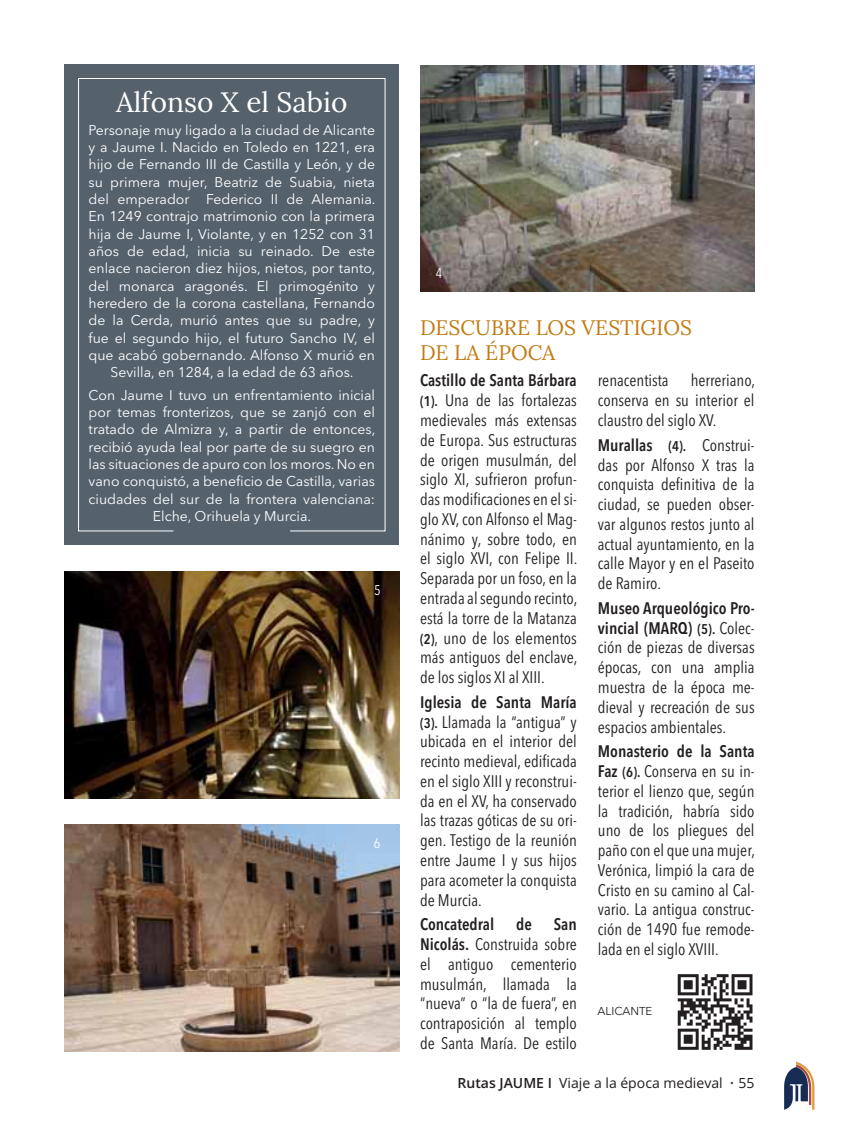
<style>
.page{position:relative;width:844px;height:1141px;background:#fff}
.page>*{position:absolute;margin:0;border:0;box-sizing:border-box;transform-origin:0 0}
.t1{font:28px "Lora";color:#fff}
.t2{font:21px/25.2px "Lora";color:#c27b13}
.t3{font:condensed 16.62px/19.8px "Avenir Next LT Pro";color:#231f20;text-align:justify}
.t4{font:600 condensed 16.62px "Avenir Next LT Pro";color:#231f20}
.t5{font:14px/17.3px "Avenir Next LT Pro";color:#fff;text-align:center}
.t6{font:14px "Open Sans";color:#231f20}
.t7{font:condensed 14px "Avenir Next LT Pro";color:#fff}
.t8{font:11.38px "Avenir Next LT Pro";color:#231f20}
.s1{font-weight:600}
.s2{font-weight:600;font-size:14px}
</style>
<div class="page">
<svg style="left:784px;top:1062px;width:30px;height:48px"></svg>
<img style="left:64px;top:825px;width:335px;height:227px">
<div style="left:64px;top:64px;width:335px;height:481px;background:#55626c"></div>
<svg style="left:78px;top:78px;width:308px;height:454px"></svg>
<img style="left:420px;top:65px;width:334px;height:227px">
<img style="left:64px;top:572px;width:335px;height:227px">
<img style="left:677px;top:974px;width:76px;height:76px">
<h1 class="t1" style="left:116px;top:91px;width:233px">Alfonso X el Sabio</h1>
<p class="t5" style="left:88px;top:123px;width:288px">Personaje muy ligado a la ciudad de Alicante y a Jaume I. Nacido en Toledo en 1221, era hijo de Fernando III de Castilla y León, y de su primera mujer, Beatriz de Suabia, nieta del emperador Federico II de Alemania.<br>En 1249 contrajo matrimonio con la primera hija de Jaume I, Violante, y en 1252 con 31 años de edad, inicia su reinado. De este enlace nacieron diez hijos, nietos, por tanto, del monarca aragonés. El primogénito y heredero de la corona castellana, Fernando de la Cerda, murió antes que su padre, y fue el segundo hijo, el futuro Sancho IV, el que acabó gobernando. Alfonso X murió en Sevilla, en 1284, a la edad de 63 años.</p>
<p class="t5" style="left:88px;top:387px;width:288px">Con Jaume I tuvo un enfrentamiento inicial por temas fronterizos, que se zanjó con el tratado de Almizra y, a partir de entonces, recibió ayuda leal por parte de su suegro en las situaciones de apuro con los moros. No en vano conquistó, a beneficio de Castilla, varias ciudades del sur de la frontera valenciana:<br>Elche, Orihuela y Murcia.</p>
<p class="t7" style="left:374px;top:583px;width:8px">5</p>
<p class="t7" style="left:374px;top:836px;width:8px">6</p>
<p class="t7" style="left:435px;top:266px;width:8px">4</p>
<p class="t2" style="left:420px;top:318px;width:273px">DESCUBRE LOS VESTIGIOS<br>DE LA ÉPOCA</p>
<p class="t3" style="left:420px;top:372px;width:159px"><span class="s1">Castillo de Santa Bárbara </span><span class="s2">(1).</span> Una de las fortalezas medievales más extensas de Europa. Sus estructuras de origen musulmán, del siglo XI, sufrieron profun&shy;das modificaciones en el si&shy;glo XV, con Alfonso el Mag&shy;nánimo y, sobre todo, en el siglo XVI, con Felipe II.<br>Separada por un foso, en la entrada al segundo recinto, está la torre de la Matanza <span class="s2">(2)</span>, uno de los elementos más antiguos del enclave, de los siglos XI al XIII.</p>
<p class="t3" style="left:420px;top:693px;width:158px"><span class="s1">Iglesia de Santa María </span><span class="s2">(3).</span> Llamada la “antigua” y ubicada en el interior del recinto medieval, edificada en el siglo XIII y reconstrui&shy;da en el XV, ha conservado las trazas góticas de su ori&shy;gen. Testigo de la reunión entre Jaume I y sus hijos para acometer la conquista de Murcia.</p>
<p class="t4" style="left:420px;top:916px;width:76px">Concatedral</p>
<p class="t4" style="left:516px;top:916px;width:17px">de</p>
<p class="t3" style="left:597px;top:371px;width:159px;text-indent:93px">herreriano, conserva en su interior el claustro del siglo XV.</p>
<p class="t3" style="left:597px;top:436px;width:158px"><span class="s1">Murallas</span> <span class="s2">(4).</span> Construi&shy;das por Alfonso X tras la conquista definitiva de la ciudad, se pueden obser&shy;var algunos restos junto al actual ayuntamiento, en la calle Mayor y en el Paseito de Ramiro.</p>
<p class="t3" style="left:597px;top:599px;width:158px"><span class="s1">Museo Arqueológico Pro&shy;vincial (MARQ)</span> <span class="s2">(5).</span> Colec&shy;ción de piezas de diversas épocas, con una amplia muestra de la época me&shy;dieval y recreación de sus espacios ambientales.</p>
<p class="t3" style="left:597px;top:742px;width:159px"><span class="s1">Monasterio de la Santa Faz</span> <span class="s2">(6).</span> Conserva en su in&shy;terior el lienzo que, según la tradición, habría sido uno de los pliegues del paño con el que una mujer, Verónica, limpió la cara de Cristo en su camino al Cal&shy;vario. La antigua construc&shy;ción de 1490 fue remode&shy;lada en el siglo XVIII.</p>
<p class="t3" style="left:597px;top:371px;width:72px">renacentista</p>
<p class="t3" style="left:420px;top:915px;width:158px;text-indent:134px"><span class="s1">San Nicolás.</span> Construida sobre el antiguo cementerio musulmán, llamada la “nueva” o “la de fuera”, en contraposición al templo de Santa María. De estilo</p>
<p class="t8" style="left:597px;top:1006px;width:56px">ALICANTE</p>
<p class="t6" style="left:457px;top:1078px;width:298px"><span class="s1">Rutas JAUME I</span> Viaje a la época medieval <span class="s1">·</span> 55</p>
</div>
